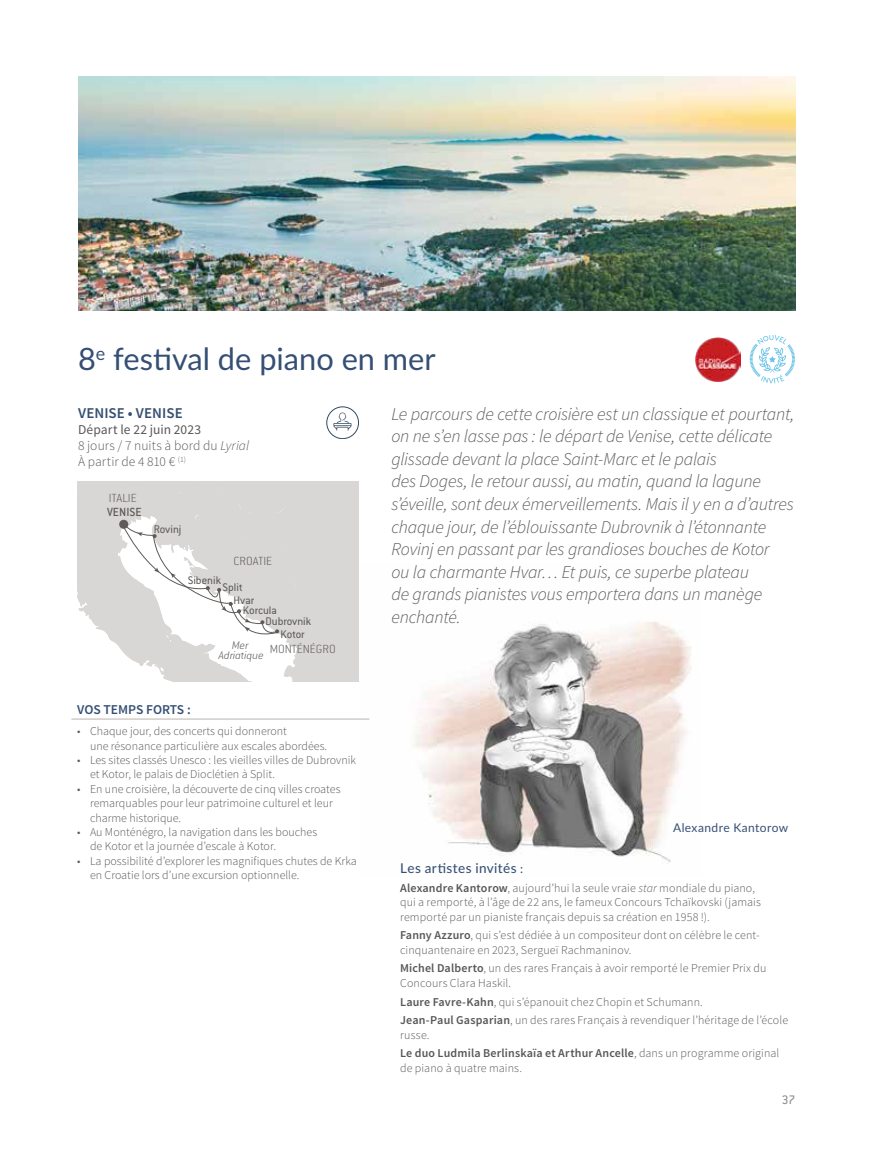
<style>
.page{position:relative;width:872px;height:1149px;background:#fff}
.page>*{position:absolute;margin:0;border:0;box-sizing:border-box;transform-origin:0 0}
.t1{font:30.75px "Lato";color:#354f74}
.t2{font:italic 300 18px/22.5px "Source Sans Pro";letter-spacing:-.01em;color:#5b585a}
.t3{font:600 15px "Source Sans Pro";letter-spacing:.005em;color:#354f70}
.t4{font:300 13.5px/16.2px "Source Sans Pro";letter-spacing:.005em;color:#575756}
.t5{font:500 13.5px "Lato";letter-spacing:.03em;color:#354f74}
.t6{font:600 13.5px "Source Sans Pro";letter-spacing:-.005em;color:#354f74}
.t7{font:13.5px "Conduit ITC Std";color:#86888c}
.t8{font:200 12.9px "Conduit ITC Std";color:#5e5a58}
.t9{font:500 12.9px "Conduit ITC Std";color:#5e5b58}
.t10{font:12.15px "Conduit ITC Std";color:#5e5b58}
.t11{font:italic 200 12.15px/10.1px "Conduit ITC Std";color:#5e5b58;text-align:center}
.t12{font:300 12px/14.4px "Source Sans Pro";color:#575756}
.t13{font:600 12px/18.6px "Source Sans Pro";letter-spacing:.015em;color:#575756}
.t14{font:12px "Lato";letter-spacing:.035em;color:#354f74}
.s1{font-weight:400}
.s2{font-style:italic}
.s3{font-size:12px}
.s4{font-weight:600}
.s5{font-weight:300}
</style>
<div class="page">
<img style="left:361px;top:622px;width:330px;height:242px">
<img style="left:78px;top:77px;width:717px;height:233px">
<svg style="left:749px;top:335px;width:46px;height:48px"></svg>
<svg style="left:77px;top:482px;width:281px;height:199px"></svg>
<hr style="left:71px;top:718px;width:298px;height:1px;background:#b9b3ae">
<svg style="left:333px;top:412px;width:18px;height:18px"></svg>
<div style="left:326px;top:406px;width:33px;height:33px;border:1px solid #33495d;border-radius:50%"></div>
<img style="left:696px;top:337px;width:44px;height:44px">
<h1 class="t1" style="left:78px;top:337px;width:359px">8<sup>e</sup> festival de piano en mer</h1>
<p class="t3" style="left:78px;top:403px;width:106px">VENISE • VENISE</p>
<p class="t4" style="left:78px;top:421px;width:173px"><span class="s1">Départ le 22 juin 2023<br></span>8 jours / 7 nuits à bord du <span class="s2">Lyrial<br></span>À partir de 4 810 € <sup>(1)</sup></p>
<p class="t8" style="left:109px;top:490px;width:29px">ITALIE</p>
<p class="t9" style="left:107px;top:504px;width:36px">VENISE</p>
<p class="t10" style="left:154px;top:521px;width:29px">Rovinj</p>
<p class="t8" style="left:233px;top:553px;width:40px">CROATIE</p>
<p class="t10" style="left:188px;top:572px;width:35px">Sibenik</p>
<p class="t10" style="left:222px;top:580px;width:21px">Split</p>
<p class="t10" style="left:233px;top:592px;width:22px">Hvar</p>
<p class="t10" style="left:243px;top:603px;width:36px">Korcula</p>
<p class="t10" style="left:265px;top:614px;width:47px">Dubrovnik</p>
<p class="t10" style="left:281px;top:626px;width:25px">Kotor</p>
<p class="t11" style="left:218px;top:639px;width:47px">Mer<br>Adriatique</p>
<p class="t8" style="left:270px;top:641px;width:67px">MONTÉNÉGRO</p>
<p class="t6" style="left:77px;top:700px;width:115px">VOS TEMPS FORTS :</p>
<p class="t12" style="left:90px;top:723px;width:239px;text-indent:-13px">• Chaque jour, des concerts qui donneront<br>une résonance particulière aux escales abordées.</p>
<p class="t12" style="left:90px;top:752px;width:268px;text-indent:-13px">• Les sites classés Unesco : les vieilles villes de Dubrovnik et Kotor, le palais de Dioclétien à Split.</p>
<p class="t12" style="left:90px;top:781px;width:252px;text-indent:-13px">• En une croisière, la découverte de cinq villes croates remarquables pour leur patrimoine culturel et leur charme historique.</p>
<p class="t12" style="left:90px;top:824px;width:229px;text-indent:-13px">• Au Monténégro, la navigation dans les bouches de Kotor et la journée d’escale à Kotor.</p>
<p class="t12" style="left:90px;top:853px;width:268px;text-indent:-13px">• La possibilité d’explorer les magnifiques chutes de Krka en Croatie lors d’une excursion optionnelle.</p>
<p class="t2" style="left:391px;top:402px;width:404px">Le parcours de cette croisière est un classique et pourtant, on ne s’en lasse pas : le départ de Venise, cette délicate glissade devant la place Saint-Marc et le palais<br>des Doges, le retour aussi, au matin, quand la lagune s’éveille, sont deux émerveillements. Mais il y en a d’autres chaque jour, de l’éblouissante Dubrovnik à l’étonnante Rovinj en passant par les grandioses bouches de Kotor<br>ou la charmante Hvar… Et puis, ce superbe plateau<br>de grands pianistes vous emportera dans un manège enchanté.</p>
<p class="t14" style="left:673px;top:818px;width:117px">Alexandre Kantorow</p>
<p class="t5" style="left:400px;top:858px;width:124px">Les artistes invités <span class="s3">:</span></p>
<p class="t12" style="left:400px;top:880px;width:362px"><span class="s4">Alexandre Kantorow</span>, aujourd’hui la seule vraie <span class="s2">star</span> mondiale du piano, qui a remporté, à l’âge de 22 ans, le fameux Concours Tchaïkovski (jamais remporté par un pianiste français depuis sa création en 1958 !).</p>
<p class="t12" style="left:400px;top:927px;width:361px"><span class="s4">Fanny Azzuro</span>, qui s’est dédiée à un compositeur dont on célèbre le cent&shy;cinquantenaire en 2023, Sergueï Rachmaninov.</p>
<p class="t12" style="left:400px;top:961px;width:368px"><span class="s4">Michel Dalberto</span>, un des rares Français à avoir remporté le Premier Prix du<br>Concours Clara Haskil.</p>
<p class="t12" style="left:400px;top:991px;width:389px;line-height:18.6px"><span class="s4">Laure Favre-Kahn</span>, qui s’épanouit chez Chopin et Schumann.<br><span class="s4">Jean-Paul Gasparian</span>, un des rares Français à revendiquer l’héritage de l’école</p>
<p class="t13" style="left:400px;top:1025px;width:381px"><span class="s5">russe.<br></span>Le duo Ludmila Berlinskaïa et Arthur Ancelle<span class="s5">, dans un programme original</span></p>
<p class="t12" style="left:400px;top:1060px;width:123px">de piano à quatre mains.</p>
<p class="t7" style="left:782px;top:1090px;width:15px">37</p>
</div>
